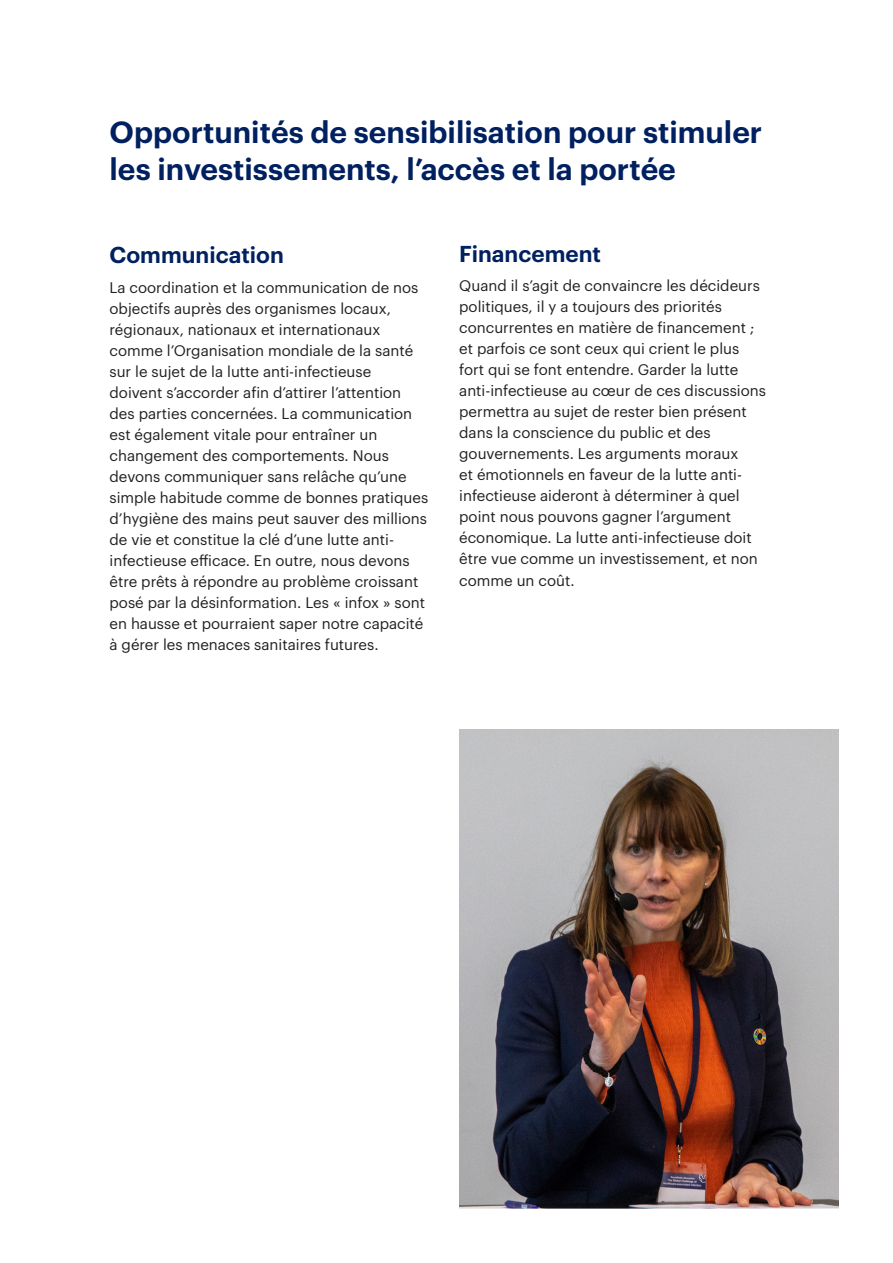
<style>
.page{position:relative;width:893px;height:1263px;background:#fff}
.page>*{position:absolute;margin:0;border:0;box-sizing:border-box;transform-origin:0 0}
.Subheadline_Regular_blue{font:600 30px/36px "Graphik";color:#002060}
.Body_black{font:600 22.5px "Graphik";color:#002060}
.Body_black-2{font:15px/21px "Graphik";color:#231f20}
</style>
<div class="page">
<img style="left:459px;top:730px;width:380px;height:479px">
<hr style="left:892px;top:0;width:1px;height:1263px;background:#002060">
<p class="Subheadline_Regular_blue" style="left:110px;top:112px;width:654px">Opportunités de sensibilisation pour stimuler les investissements, l’accès et la portée</p>
<p class="Body_black" style="left:110px;top:238px;width:176px">Communication</p>
<p class="Body_black-2" style="left:110px;top:275px;width:320px">La coordination et la communication de nos objectifs auprès des organismes locaux, régionaux, nationaux et internationaux comme l’Organisation mondiale de la santé sur le sujet de la lutte anti-infectieuse<br>doivent s’accorder afin d’attirer l’attention des parties concernées. La communication est également vitale pour entraîner un changement des comportements. Nous devons communiquer sans relâche qu’une simple habitude comme de bonnes pratiques d’hygiène des mains peut sauver des millions de vie et constitue la clé d’une lutte anti&shy;infectieuse efficace. En outre, nous devons être prêts à répondre au problème croissant posé par la désinformation. Les « infox » sont en hausse et pourraient saper notre capacité à gérer les menaces sanitaires futures.</p>
<p class="Body_black" style="left:459px;top:237px;width:143px">Financement</p>
<p class="Body_black-2" style="left:459px;top:274px;width:308px">Quand il s’agit de convaincre les décideurs politiques, il y a toujours des priorités concurrentes en matière de financement ; et parfois ce sont ceux qui crient le plus fort qui se font entendre. Garder la lutte anti-infectieuse au cœur de ces discussions permettra au sujet de rester bien présent dans la conscience du public et des gouvernements. Les arguments moraux<br>et émotionnels en faveur de la lutte anti&shy;infectieuse aideront à déterminer à quel point nous pouvons gagner l’argument économique. La lutte anti-infectieuse doit être vue comme un investissement, et non comme un coût.</p>
</div>
